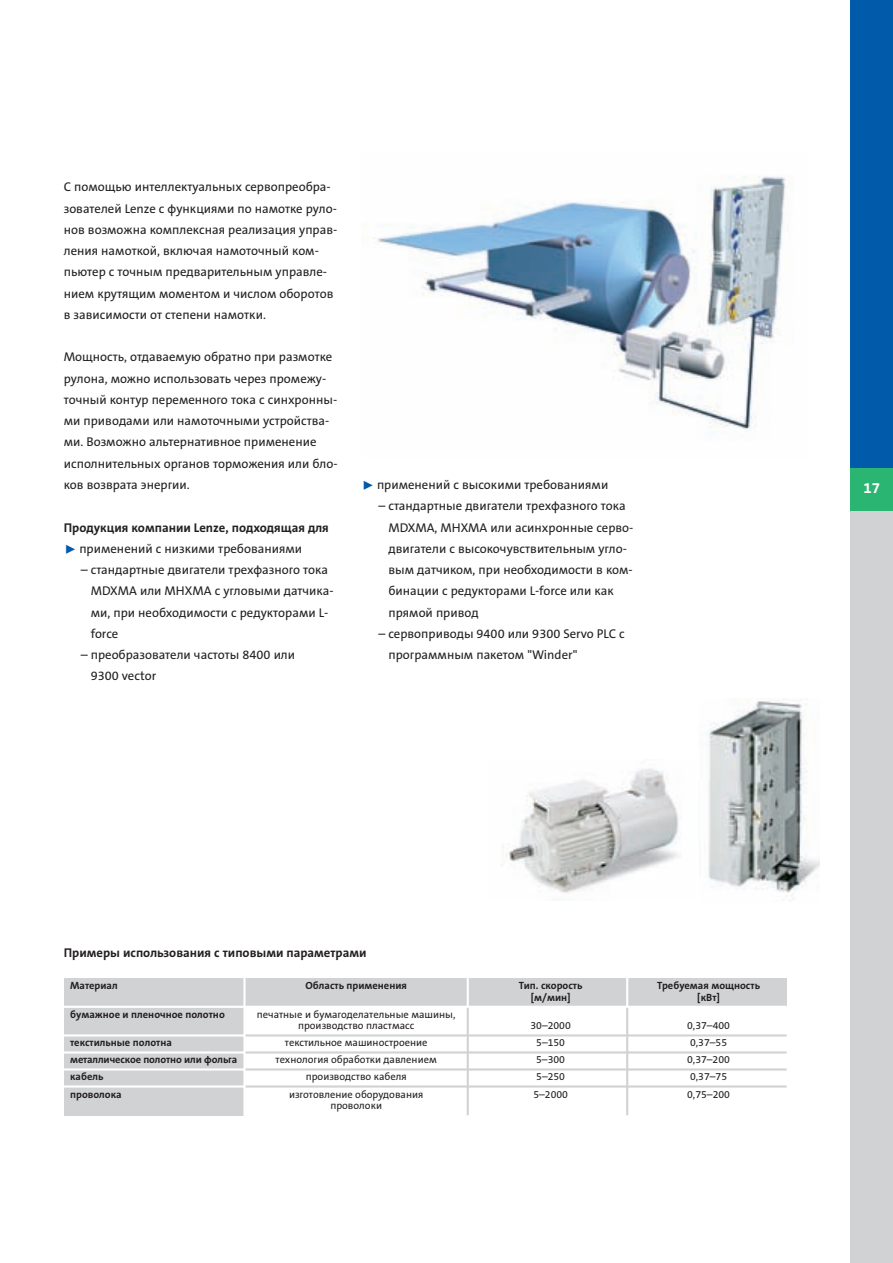
<style>
.page{position:relative;width:893px;height:1263px;background:#fff}
.page>*{position:absolute;margin:0;border:0;box-sizing:border-box;transform-origin:0 0}
.t1{font:700 15px "The Sans Cyr B7";color:#fff}
.t2{font:12.75px/21.3px "The Sans Cyr B5";color:#231f20}
.t3{font:700 12.75px "The Sans Cyr B7";color:#231f20}
.t4{font:10.5px/11.7px "The Sans Cyr B5";color:#231f20;text-align:center}
.t5{font:700 10.5px "The Sans Cyr B7";color:#231f20}
.s1{font-family:"The Sans Expert";color:#015aaa}
</style>
<div class="page">
<div style="left:850px;top:0;width:43px;height:468px;background:#015aaa"></div>
<div style="left:850px;top:489px;width:43px;height:774px;background:#d1d2d4"></div>
<div style="left:850px;top:468px;width:43px;height:42px;background:#2bb572"></div>
<img style="left:373px;top:176px;width:418px;height:254px">
<div style="left:246px;top:978px;width:541px;height:29px;background:#d1d2d4"></div>
<div style="left:64px;top:978px;width:180px;height:137px;background:#d1d2d4"></div>
<hr style="left:244px;top:1034px;width:543px;height:2px;background:#d1d2d4">
<hr style="left:626px;top:1007px;width:2px;height:108px;background:#d1d2d4">
<hr style="left:626px;top:978px;width:2px;height:29px;background:#fff">
<hr style="left:467px;top:1007px;width:2px;height:108px;background:#d1d2d4">
<hr style="left:467px;top:978px;width:2px;height:29px;background:#fff">
<hr style="left:64px;top:1006px;width:723px;height:2px;background:#fff">
<hr style="left:64px;top:1034px;width:180px;height:2px;background:#fff">
<hr style="left:244px;top:1051px;width:543px;height:2px;background:#d1d2d4">
<hr style="left:64px;top:1051px;width:180px;height:2px;background:#fff">
<hr style="left:244px;top:1068px;width:543px;height:2px;background:#d1d2d4">
<hr style="left:64px;top:1068px;width:180px;height:2px;background:#fff">
<hr style="left:244px;top:1085px;width:543px;height:2px;background:#d1d2d4">
<hr style="left:64px;top:1085px;width:180px;height:2px;background:#fff">
<hr style="left:243px;top:978px;width:3px;height:186px;background:#fff">
<img style="left:707px;top:699px;width:113px;height:202px">
<img style="left:501px;top:768px;width:178px;height:125px">
<p class="t2" style="left:64px;top:178px;width:275px">С помощью интеллектуальных сервопреобра&shy;зователей Lenze с функциями по намотке руло&shy;нов возможна комплексная реализация управ&shy;ления намоткой, включая намоточный ком&shy;пьютер с точным предварительным управле&shy;нием крутящим моментом и числом оборотов в зависимости от степени намотки.</p>
<p class="t2" style="left:64px;top:348px;width:275px">Мощность, отдаваемую обратно при размотке рулона, можно использовать через промежу&shy;точный контур переменного тока с синхронны&shy;ми приводами или намоточными устройства&shy;ми. Возможно альтернативное применение исполнительных органов торможения или бло&shy;ков возврата энергии.</p>
<p class="t3" style="left:64px;top:522px;width:267px">Продукция компании Lenze, подходящая для</p>
<p class="t2" style="left:64px;top:539px;width:240px"><span class="s1">˘</span> применений с низкими требованиями</p>
<p class="t2" style="left:91px;top:560px;width:244px;text-indent:-10px">– стандартные двигатели трехфазного тока<br>MDXMA или MHXMA с угловыми датчика&shy;ми, при необходимости с редукторами L&shy;force</p>
<p class="t2" style="left:91px;top:645px;width:206px;text-indent:-10px">– преобразователи частоты 8400 или<br>9300 vector</p>
<p class="t2" style="left:361px;top:475px;width:248px"><span class="s1">˘</span> применений с высокими требованиями</p>
<p class="t2" style="left:388px;top:497px;width:246px;text-indent:-10px">– стандартные двигатели трехфазного тока MDXMA, MHXMA или асинхронные серво&shy;двигатели с высокочувствительным угло&shy;вым датчиком, при необходимости в ком&shy;бинации с редукторами L-force или как прямой привод</p>
<p class="t2" style="left:388px;top:624px;width:238px;text-indent:-10px">– сервоприводы 9400 или 9300 Servo PLC с программным пакетом "Winder"</p>
<p class="t1" style="left:863px;top:482px;width:18px">17</p>
<p class="t3" style="left:64px;top:947px;width:304px">Примеры использования с типовыми параметрами</p>
<p class="t5" style="left:70px;top:981px;width:49px">Материал</p>
<p class="t5" style="left:306px;top:981px;width:103px">Область применения</p>
<p class="t5" style="left:519px;top:981px;width:65px">Тип. скорость</p>
<p class="t5" style="left:657px;top:981px;width:104px">Требуемая мощность</p>
<p class="t5" style="left:531px;top:993px;width:41px">[м/мин]</p>
<p class="t5" style="left:697px;top:993px;width:24px">[кВт]</p>
<p class="t5" style="left:70px;top:1010px;width:156px">бумажное и пленочное полотно</p>
<p class="t4" style="left:257px;top:1009px;width:200px">печатные и бумагоделательные машины, производство пластмасс</p>
<p class="t4" style="left:530px;top:1021px;width:42px">30–2000</p>
<p class="t4" style="left:687px;top:1021px;width:44px">0,37–400</p>
<p class="t5" style="left:70px;top:1039px;width:103px">текстильные полотна</p>
<p class="t4" style="left:285px;top:1038px;width:144px">текстильное машиностроение</p>
<p class="t4" style="left:536px;top:1038px;width:30px">5–150</p>
<p class="t4" style="left:690px;top:1038px;width:39px">0,37–55</p>
<p class="t5" style="left:70px;top:1056px;width:169px">металлическое полотно или фольга</p>
<p class="t4" style="left:276px;top:1055px;width:163px">технология обработки давлением</p>
<p class="t4" style="left:536px;top:1055px;width:30px">5–300</p>
<p class="t4" style="left:687px;top:1055px;width:44px">0,37–200</p>
<p class="t5" style="left:70px;top:1073px;width:35px">кабель</p>
<p class="t4" style="left:306px;top:1072px;width:102px">производство кабеля</p>
<p class="t4" style="left:536px;top:1072px;width:30px">5–250</p>
<p class="t4" style="left:690px;top:1072px;width:39px">0,37–75</p>
<p class="t5" style="left:70px;top:1090px;width:53px">проволока</p>
<p class="t4" style="left:289px;top:1089px;width:136px">изготовление оборудования</p>
<p class="t4" style="left:533px;top:1089px;width:36px">5–2000</p>
<p class="t4" style="left:687px;top:1089px;width:44px">0,75–200</p>
<p class="t4" style="left:330px;top:1101px;width:53px">проволоки</p>
</div>
